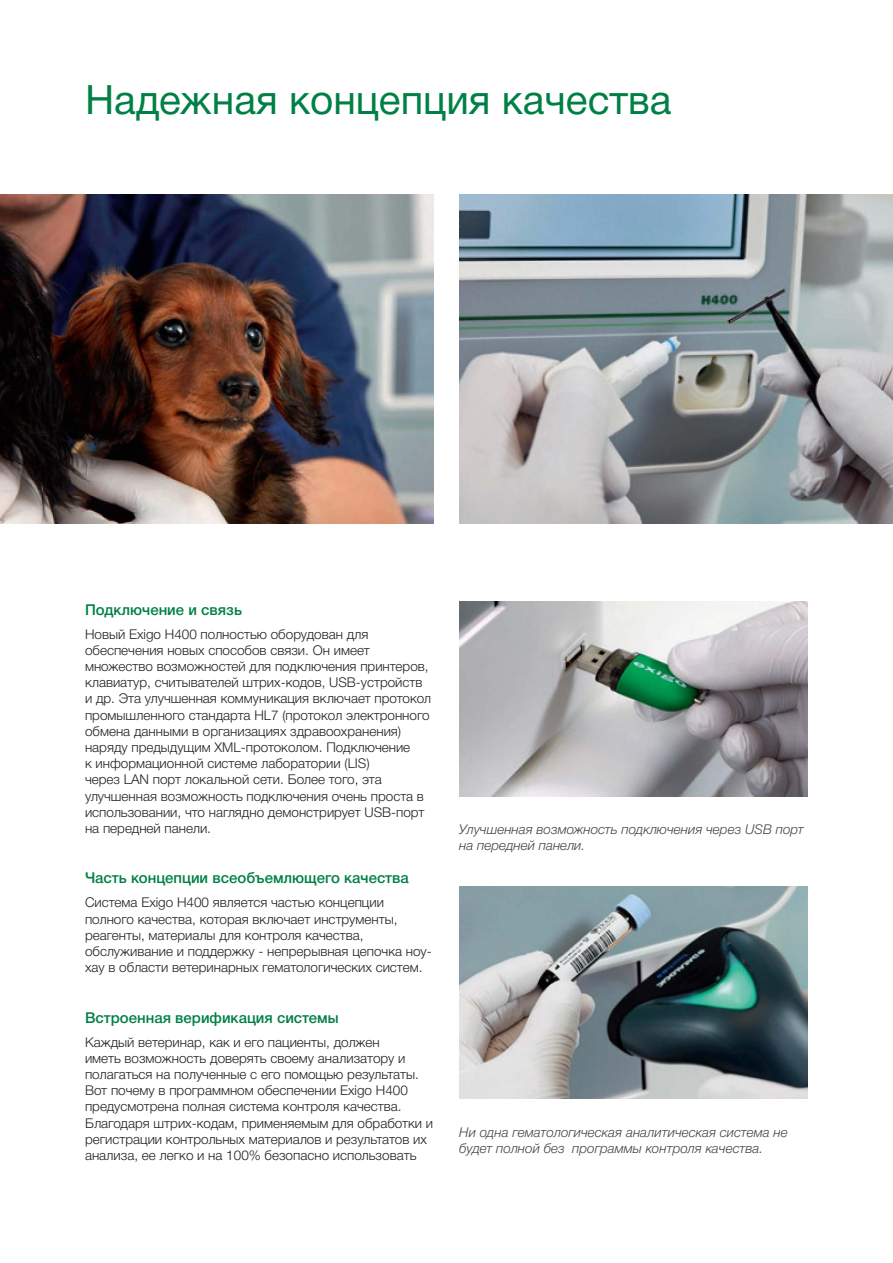
<style>
.page{position:relative;width:893px;height:1263px;background:#fff}
.page>*{position:absolute;margin:0;border:0;box-sizing:border-box;transform-origin:0 0}
.t1{font:40.5px "Helvetica Neue Cyr";color:#018045}
.t2{font:500 15px "Helvetica Neue Cyr";color:#018045}
.t3{font:300 13.5px/16.2px "Helvetica Neue Cyr";color:#231f20}
.t4{font:italic 300 13.5px/16.2px "Helvetica Neue Cyr";color:#424445}
</style>
<div class="page">
<img style="left:0;top:195px;width:434px;height:329px">
<img style="left:459px;top:195px;width:434px;height:329px">
<img style="left:459px;top:602px;width:349px;height:194px">
<img style="left:459px;top:886px;width:349px;height:213px">
<p class="t1" style="left:85px;top:78px;width:588px">Надежная концепция качества</p>
<p class="t2" style="left:85px;top:601px;width:159px">Подключение и связь</p>
<p class="t3" style="left:85px;top:626px;width:348px">Новый Exigo H400 полностью оборудован для обеспечения новых способов связи. Он имеет множество возможностей для подключения принтеров, клавиатур, считывателей штрих-кодов, USB-устройств и др. Эта улучшенная коммуникация включает протокол промышленного стандарта HL7 (протокол электронного обмена данными в организациях здравоохранения) наряду предыдущим XML-протоколом. Подключение<br>к информационной системе лаборатории (LIS)<br>через LAN порт локальной сети. Более того, эта улучшенная возможность подключения очень проста в использовании, что наглядно демонстрирует USB-порт на передней панели.</p>
<p class="t2" style="left:85px;top:870px;width:325px">Часть концепции всеобъемлющего качества</p>
<p class="t3" style="left:85px;top:895px;width:348px">Система Exigo H400 является частью концепции полного качества, которая включает инструменты, реагенты, материалы для контроля качества, обслуживание и поддержку - непрерывная цепочка ноу&shy;хау в области ветеринарных гематологических систем.</p>
<p class="t2" style="left:85px;top:1009px;width:255px">Встроенная верификация системы</p>
<p class="t3" style="left:85px;top:1034px;width:350px">Каждый ветеринар, как и его пациенты, должен<br>иметь возможность доверять своему анализатору и полагаться на полученные с его помощью результаты.<br>Вот почему в программном обеспечении Exigo H400 предусмотрена полная система контроля качества.<br>Благодаря штрих-кодам, применяемым для обработки и регистрации контрольных материалов и результатов их анализа, ее легко и на 100% безопасно использовать</p>
<p class="t4" style="left:459px;top:821px;width:346px">Улучшенная возможность подключения через USB порт на передней панели.</p>
<p class="t4" style="left:459px;top:1124px;width:330px">Ни одна гематологическая аналитическая система не будет полной без программы контроля качества.</p>
</div>
